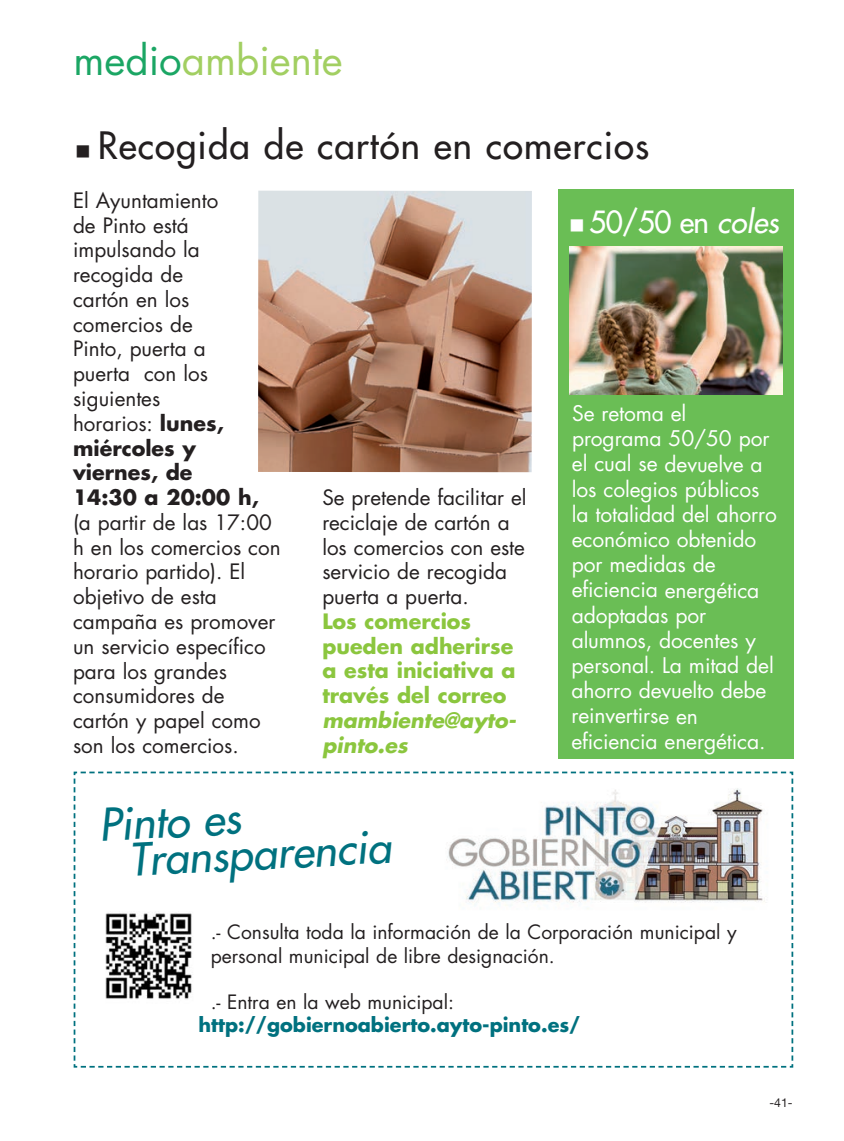
<style>
.page{position:relative;width:844px;height:1141px;background:#fff}
.page>*{position:absolute;margin:0;border:0;box-sizing:border-box;transform-origin:0 0}
.t1{font:italic 500 43.75px/36.8px "Futura Std";color:#00717f}
.t2{font:40.25px "Futura Std";color:#a2cf62}
.t3{font:500 36.75px "Futura Std";letter-spacing:.03em;color:#231f20}
.t4{font:500 29.75px "Futura Std";color:#fff}
.t5{font:21px/25.2px "Futura Std";letter-spacing:-.01em;color:#fff}
.t6{font:20.65px/24.8px "Futura Std";color:#231f20}
.t7{font:700 20.65px/24.8px "Futura Std";color:#8bc63e}
.t8{font:italic 700 20.65px/24.8px "Futura Std";color:#8bc63e}
.t9{font:19.25px/23.1px "Futura Std";color:#231f20}
.t10{font:700 19.25px "Futura Std";color:#00717f}
.t11{font:12.25px "Helvetica Neue";color:#231f20}
.s1{color:#1ba664}
.s2{font-weight:700}
.s3{font-style:italic}
</style>
<div class="page">
<img style="left:258px;top:191px;width:273px;height:281px">
<svg style="left:73px;top:771px;width:720px;height:297px"></svg>
<div style="left:558px;top:189px;width:235px;height:570px;background:#6abe55"></div>
<img style="left:569px;top:247px;width:213px;height:147px">
<img style="left:434px;top:782px;width:345px;height:133px">
<img style="left:101px;top:907px;width:97px;height:96px">
<h2 class="t2" style="left:74px;top:42px;width:270px"><span class="s1">medio</span>ambiente</h2>
<h3 class="t3" style="left:75px;top:127px;width:575px">■ Recogida de cartón en comercios</h3>
<p class="t6" style="left:73px;top:189px;width:187px">El Ayuntamiento<br>de Pinto está impulsando la recogida de<br>cartón en los comercios de<br>Pinto, puerta a puerta con los siguientes<br>horarios: <span class="s2">lunes, miércoles y viernes, de<br>14:30 a 20:00 h,</span></p>
<p class="t6" style="left:73px;top:512px;width:209px">(a partir de las 17:00 h en los comercios con horario partido). El objetivo de esta campaña es promover un servicio específico para los grandes consumidores de cartón y papel como son los comercios.</p>
<p class="t6" style="left:322px;top:487px;width:206px">Se pretende facilitar el reciclaje de cartón a los comercios con este servicio de recogida puerta a puerta.</p>
<p class="t7" style="left:322px;top:610px;width:195px">Los comercios pueden adherirse a esta iniciativa a través del correo</p>
<p class="t8" style="left:322px;top:708px;width:195px">mambiente@ayto&shy;pinto.es</p>
<h1 class="t1" style="left:126px;top:806px;width:264px;text-indent:-28px;rotate:-3deg">Pinto es<br>Transparencia</h1>
<h3 class="t4" style="left:569px;top:207px;width:211px">■ 50/50 en <span class="s3">coles</span></h3>
<p class="t5" style="left:571px;top:402px;width:207px">Se retoma el programa 50/50 por el cual se devuelve a los colegios públicos la totalidad del ahorro económico obtenido por medidas de eficiencia energética adoptadas por alumnos, docentes y personal. La mitad del ahorro devuelto debe reinvertirse en eficiencia energética.</p>
<p class="t9" style="left:211px;top:922px;width:527px">.- Consulta toda la información de la Corporación municipal y personal municipal de libre designación.</p>
<p class="t9" style="left:211px;top:992px;width:245px">.- Entra en la web municipal:</p>
<p class="t10" style="left:198px;top:1016px;width:383px">http://gobiernoabierto.ayto-pinto.es/</p>
<p class="t11" style="left:769px;top:1094px;width:25px">-41-</p>
</div>
